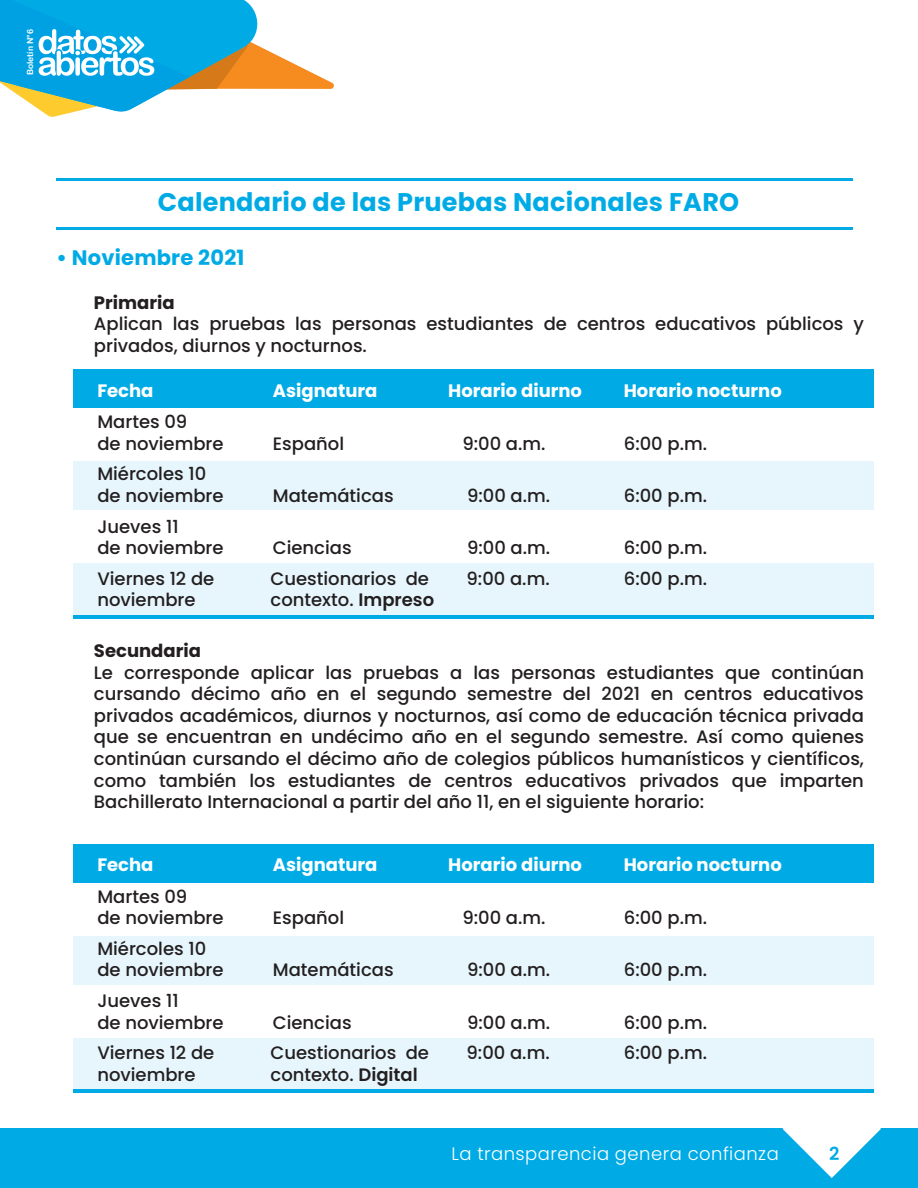
<style>
.page{position:relative;width:918px;height:1188px;background:#fff}
.page>*{position:absolute;margin:0;border:0;box-sizing:border-box;transform-origin:0 0}
.t1{font:700 25.5px "Poppins";letter-spacing:.01em;color:#00abe5}
.t2{font:700 21px "Poppins";letter-spacing:.01em;color:#00abe5}
.t3{font:500 18px/21.6px "Poppins";color:#231f20}
.t4{font:700 18px "Poppins";color:#fff}
.t5{font:300 18px "Poppins";letter-spacing:.025em;color:#fff}
.t6{font:700 18px "Poppins";color:#231f20}
.t7{font:600 18px "Poppins";color:#00abe5}
.t8{font:8.4px "Arial Rounded MT Bold";color:#fff}
.s1{font-weight:600}
</style>
<div class="page">
<div style="left:73px;top:370px;width:801px;height:38px;background:#00abe5"></div>
<div style="left:73px;top:462px;width:801px;height:48px;background:#e6f6fc"></div>
<div style="left:73px;top:563px;width:801px;height:55px;background:#e6f6fc"></div>
<hr style="left:73px;top:615px;width:801px;height:3px;background:#00abe5">
<svg style="left:0;top:0;width:334px;height:117px"></svg>
<div style="left:0;top:1129px;width:918px;height:59px;background:#00abe5"></div>
<svg style="left:783px;top:1128px;width:98px;height:50px"></svg>
<hr style="left:56px;top:179px;width:797px;height:2px;background:#00abe5">
<hr style="left:56px;top:228px;width:797px;height:2px;background:#00abe5">
<div style="left:73px;top:844px;width:801px;height:38px;background:#00abe5"></div>
<div style="left:73px;top:936px;width:801px;height:48px;background:#e6f6fc"></div>
<div style="left:73px;top:1038px;width:801px;height:55px;background:#e6f6fc"></div>
<hr style="left:73px;top:1090px;width:801px;height:3px;background:#00abe5">
<p class="t8" style="left:25px;top:75px;width:47px;rotate:-90deg">Boletín N°6</p>
<h1 class="t1" style="left:158px;top:187px;width:583px">Calendario de las Pruebas Nacionales FARO</h1>
<p class="t2" style="left:56px;top:246px;width:190px">• Noviembre 2021</p>
<p class="t6" style="left:94px;top:292px;width:82px">Primaria</p>
<p class="t3" style="left:94px;top:313px;width:772px">Aplican las pruebas las personas estudiantes de centros educativos públicos y privados, diurnos y nocturnos.</p>
<p class="t4" style="left:97px;top:380px;width:58px">Fecha</p>
<p class="t4" style="left:273px;top:380px;width:106px">Asignatura</p>
<p class="t4" style="left:448px;top:380px;width:135px">Horario diurno</p>
<p class="t4" style="left:624px;top:380px;width:160px">Horario nocturno</p>
<p class="t3" style="left:97px;top:411px;width:128px">Martes 09<br>de noviembre</p>
<p class="t3" style="left:273px;top:433px;width:73px">Español</p>
<p class="t3" style="left:462px;top:433px;width:85px">9:00 a.m.</p>
<p class="t3" style="left:624px;top:433px;width:85px">6:00 p.m.</p>
<p class="t3" style="left:97px;top:463px;width:128px">Miércoles 10 de noviembre</p>
<p class="t3" style="left:97px;top:516px;width:128px">Jueves 11<br>de noviembre</p>
<p class="t3" style="left:273px;top:485px;width:122px">Matemáticas</p>
<p class="t3" style="left:467px;top:485px;width:85px">9:00 a.m.</p>
<p class="t3" style="left:624px;top:485px;width:85px">6:00 p.m.</p>
<p class="t3" style="left:273px;top:537px;width:80px">Ciencias</p>
<p class="t3" style="left:467px;top:537px;width:85px">9:00 a.m.</p>
<p class="t3" style="left:624px;top:537px;width:85px">6:00 p.m.</p>
<p class="t3" style="left:97px;top:568px;width:119px">Viernes 12 de</p>
<p class="t3" style="left:271px;top:568px;width:160px">Cuestionarios de</p>
<p class="t3" style="left:467px;top:568px;width:85px">9:00 a.m.</p>
<p class="t3" style="left:624px;top:568px;width:85px">6:00 p.m.</p>
<p class="t3" style="left:97px;top:589px;width:100px">noviembre</p>
<p class="t3" style="left:271px;top:589px;width:165px">contexto. <span class="s1">Impreso</span></p>
<p class="t6" style="left:94px;top:640px;width:108px">Secundaria</p>
<p class="t3" style="left:94px;top:662px;width:772px;text-align:justify">Le corresponde aplicar las pruebas a las personas estudiantes que continúan cursando décimo año en el segundo semestre del 2021 en centros educativos privados académicos, diurnos y nocturnos, así como de educación técnica privada que se encuentran en undécimo año en el segundo semestre. Así como quienes continúan cursando el décimo año de colegios públicos humanísticos y científicos, como también los estudiantes de centros educativos privados que imparten Bachillerato Internacional a partir del año 11, en el siguiente horario:</p>
<p class="t4" style="left:97px;top:855px;width:58px">Fecha</p>
<p class="t4" style="left:273px;top:855px;width:106px">Asignatura</p>
<p class="t4" style="left:448px;top:855px;width:135px">Horario diurno</p>
<p class="t4" style="left:624px;top:855px;width:160px">Horario nocturno</p>
<p class="t3" style="left:97px;top:886px;width:128px">Martes 09<br>de noviembre</p>
<p class="t3" style="left:273px;top:907px;width:73px">Español</p>
<p class="t3" style="left:462px;top:907px;width:85px">9:00 a.m.</p>
<p class="t3" style="left:624px;top:907px;width:85px">6:00 p.m.</p>
<p class="t3" style="left:97px;top:938px;width:128px">Miércoles 10 de noviembre</p>
<p class="t3" style="left:97px;top:990px;width:128px">Jueves 11<br>de noviembre</p>
<p class="t3" style="left:273px;top:959px;width:122px">Matemáticas</p>
<p class="t3" style="left:467px;top:959px;width:85px">9:00 a.m.</p>
<p class="t3" style="left:624px;top:959px;width:85px">6:00 p.m.</p>
<p class="t3" style="left:273px;top:1012px;width:80px">Ciencias</p>
<p class="t3" style="left:467px;top:1012px;width:85px">9:00 a.m.</p>
<p class="t3" style="left:624px;top:1012px;width:85px">6:00 p.m.</p>
<p class="t3" style="left:97px;top:1042px;width:119px">Viernes 12 de</p>
<p class="t3" style="left:271px;top:1042px;width:160px">Cuestionarios de</p>
<p class="t3" style="left:467px;top:1042px;width:85px">9:00 a.m.</p>
<p class="t3" style="left:624px;top:1042px;width:85px">6:00 p.m.</p>
<p class="t3" style="left:97px;top:1064px;width:100px">noviembre</p>
<p class="t3" style="left:271px;top:1064px;width:149px">contexto. <span class="s1">Digital</span></p>
<p class="t5" style="left:451px;top:1144px;width:329px">La transparencia genera confianza</p>
<p class="t7" style="left:829px;top:1144px;width:12px">2</p>
</div>
